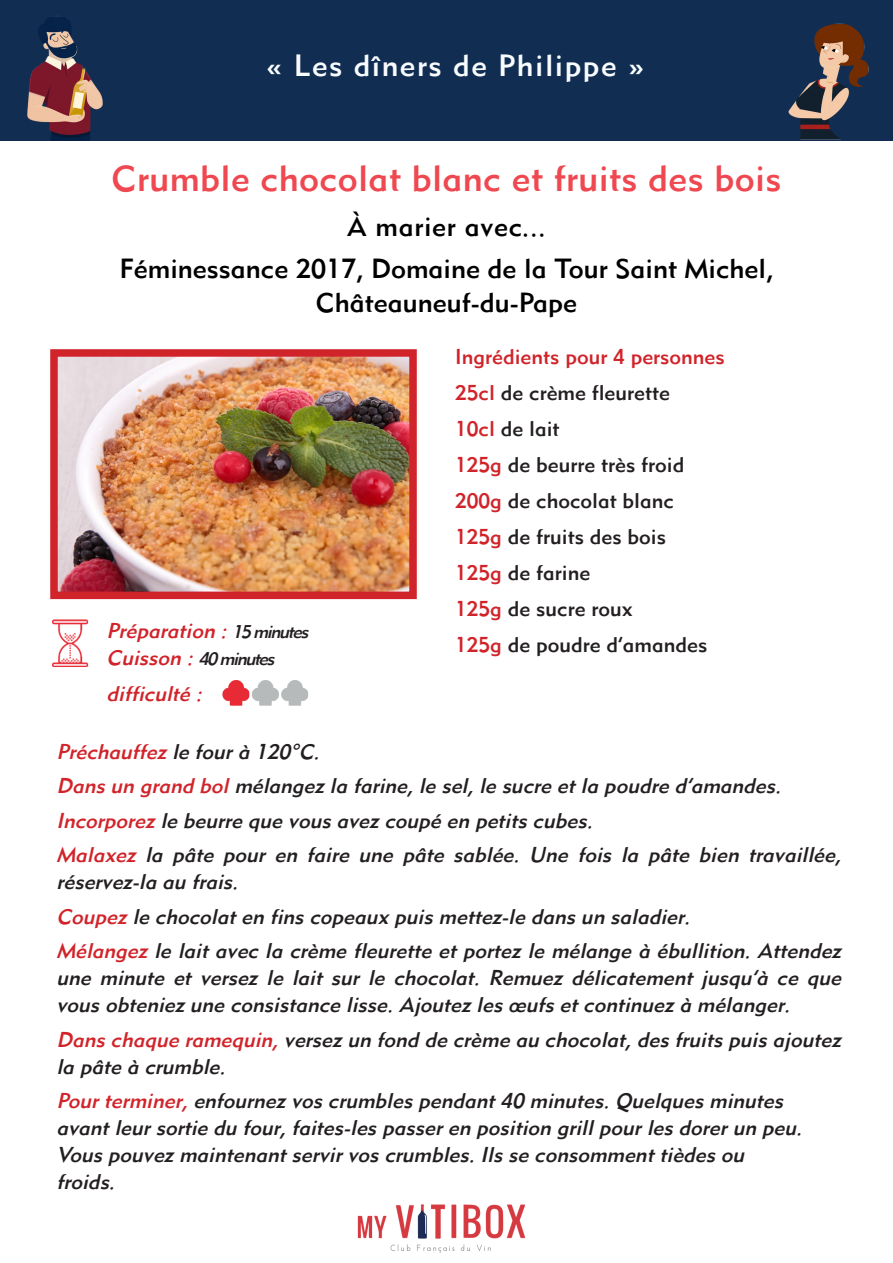
<style>
.page{position:relative;width:893px;height:1263px;background:#fff}
.page>*{position:absolute;margin:0;border:0;box-sizing:border-box;transform-origin:0 0}
.t1{font:36px "Metro Medium LT Two";letter-spacing:.01em;color:#ef4850}
.t2{font:30px "Metro Medium LT Two";letter-spacing:.05em;color:#f9fcfe}
.t3{font:27px "Metro Medium LT Two";color:#000001}
.t4{font:27px "Metro Medium LT Two";letter-spacing:.025em;color:#000001}
.t5{font:italic 21px/27px "Metro Medium LT Two";color:#231f20}
.t6{font:21px "Metro Medium LT Two";color:#231f20}
.t7{font:italic 21px "Metro Medium LT Two";color:#d1232a}
.t8{font:21px "Metro Medium LT Two";color:#d1232a}
.t9{font:italic 18px "Metro Medium LT Two";color:#231f20}
.s1{font-size:18px;color:#231f20}
.s2{font-size:21px;color:#d1232a}
.s3{color:#d1232a}
</style>
<div class="page">
<div style="left:0;top:0;width:893px;height:140px;background:#112e52"></div>
<img style="left:27px;top:17px;width:76px;height:123px">
<img style="left:59px;top:358px;width:349px;height:232px">
<div style="left:50px;top:349px;width:367px;height:250px;border:8px solid #d1232a"></div>
<img style="left:788px;top:23px;width:81px;height:117px">
<img style="left:222px;top:680px;width:87px;height:26px">
<img style="left:52px;top:619px;width:37px;height:48px">
<img style="left:357px;top:1204px;width:168px;height:49px">
<p class="t2" style="left:266px;top:47px;width:380px">« Les dîners de Philippe »</p>
<p class="t1" style="left:111px;top:156px;width:671px">Crumble chocolat blanc et fruits des bois</p>
<p class="t4" style="left:347px;top:210px;width:200px">À marier avec...</p>
<p class="t3" style="left:119px;top:252px;width:656px">Féminessance 2017, Domaine de la Tour Saint Michel,</p>
<p class="t3" style="left:316px;top:286px;width:263px">Châteauneuf-du-Pape</p>
<p class="t7" style="left:107px;top:617px;width:208px">Préparation :<span class="s1">15minutes</span></p>
<p class="t9" style="left:107px;top:647px;width:174px"><span class="s2">Cuisson :</span>40minutes</p>
<p class="t7" style="left:107px;top:680px;width:102px">difficulté :</p>
<p class="t8" style="left:455px;top:344px;width:271px">Ingrédients pour 4 personnes</p>
<p class="t6" style="left:455px;top:380px;width:216px"><span class="s3">25cl</span> de crème fleurette</p>
<p class="t6" style="left:455px;top:416px;width:106px"><span class="s3">10cl</span> de lait</p>
<p class="t6" style="left:455px;top:452px;width:231px"><span class="s3">125g</span> de beurre très froid</p>
<p class="t6" style="left:455px;top:488px;width:220px"><span class="s3">200g</span> de chocolat blanc</p>
<p class="t6" style="left:455px;top:524px;width:212px"><span class="s3">125g</span> de fruits des bois</p>
<p class="t6" style="left:455px;top:560px;width:137px"><span class="s3">125g</span> de farine</p>
<p class="t6" style="left:455px;top:596px;width:179px"><span class="s3">125g</span> de sucre roux</p>
<p class="t6" style="left:455px;top:632px;width:254px"><span class="s3">125g</span> de poudre d’amandes</p>
<p class="t5" style="left:56px;top:738px;width:270px"><span class="s3">Préchauffez</span>le fourà 120°C.</p>
<p class="t5" style="left:56px;top:772px;width:731px"><span class="s3">Dansun grand bol</span>mélangezla farine,le sel,le sucre etla poudre d’amandes.</p>
<p class="t5" style="left:56px;top:807px;width:543px"><span class="s3">Incorporez</span>le beurre que vousavezcoupé en petitscubes.</p>
<p class="t5" style="left:56px;top:841px;width:791px"><span class="s3">Malaxez</span> la pâte pour en faire une pâte sablée. Une fois la pâte bien travaillée,</p>
<p class="t5" style="left:56px;top:868px;width:189px">réservez-la au frais.</p>
<p class="t5" style="left:56px;top:903px;width:640px"><span class="s3">Coupez</span>le chocolaten finscopeaux puismettez-le dansun saladier.</p>
<p class="t5" style="left:56px;top:937px;width:791px"><span class="s3">Mélangez</span> le lait avec la crème fleurette et portez le mélange à ébullition. Attendez une minute et versez le lait sur le chocolat. Remuez délicatement jusqu’à ce que</p>
<p class="t5" style="left:56px;top:991px;width:740px">vousobteniezune consistance lisse.Ajoutezlesœufsetcontinuezà mélanger.</p>
<p class="t5" style="left:56px;top:1026px;width:791px"><span class="s3">Danschaque ramequin,</span>versezun fond de crème au chocolat,desfruitspuisajoutez</p>
<p class="t5" style="left:56px;top:1053px;width:176px">la pâte à crumble.</p>
<p class="t5" style="left:56px;top:1087px;width:733px"><span class="s3">Pourterminer,</span>enfournezvoscrumblespendant40 minutes.Quelquesminutes</p>
<p class="t5" style="left:56px;top:1114px;width:752px">avantleursortie du four,faites-lespasseren position grillpourlesdorerun peu.</p>
<p class="t5" style="left:56px;top:1141px;width:695px">Vouspouvezmaintenantservirvoscrumbles.Ilsse consommenttièdesou</p>
<p class="t5" style="left:56px;top:1168px;width:65px">froids.</p>
</div>
